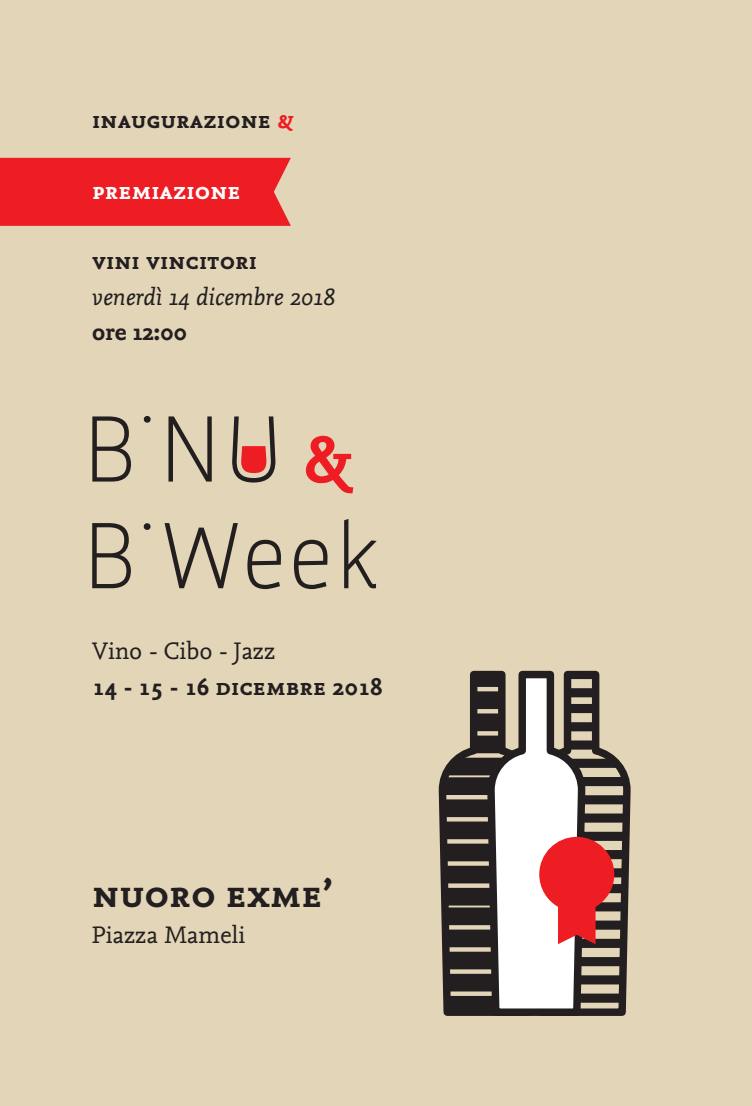
<style>
.page{position:relative;width:752px;height:1106px;background:#fff}
.page>*{position:absolute;margin:0;border:0;box-sizing:border-box;transform-origin:0 0}
.t1{font:40px "Nexus Mix Bold SC";color:#231f20}
.t2{font:25px "Nexus Mix Bold SC";color:#231f20}
.t3{font:25px "Nexus Mix TF";color:#231f20}
.t4{font:italic 25px "Nexus Mix";color:#231f20}
.t5{font:25px "Nexus Mix Bold SC";color:#fff}
.t6{font:700 25px "Nexus Mix";color:#231f20}
.s1{color:#ee1d23}
.s2{font-family:"Nexus Mix";font-weight:700}
</style>
<div class="page">
<div style="left:0;top:0;width:751px;height:1106px;background:#e3d5b7"></div>
<div style="left:0;top:158px;width:291px;height:68px;background:#ee1d23"></div>
<svg style="left:92px;top:519px;width:284px;height:70px"></svg>
<svg style="left:92px;top:416px;width:39px;height:65px"></svg>
<svg style="left:144px;top:416px;width:6px;height:6px"></svg>
<svg style="left:168px;top:416px;width:44px;height:65px"></svg>
<svg style="left:232px;top:416px;width:43px;height:66px"></svg>
<svg style="left:306px;top:436px;width:47px;height:57px"></svg>
<svg style="left:438px;top:670px;width:45px;height:346px"></svg>
<svg style="left:588px;top:670px;width:43px;height:346px"></svg>
<svg style="left:483px;top:670px;width:105px;height:346px"></svg>
<svg style="left:442px;top:674px;width:184px;height:338px"></svg>
<p class="t2" style="left:92px;top:103px;width:202px">inaugurazione <span class="s1">&amp;</span></p>
<p class="t5" style="left:92px;top:174px;width:150px">premiazione</p>
<p class="t2" style="left:92px;top:245px;width:166px">vini vincitori</p>
<p class="t4" style="left:92px;top:281px;width:244px">venerdì 14 dicembre 2018</p>
<p class="t6" style="left:92px;top:316px;width:96px">ore 12:00</p>
<p class="t3" style="left:92px;top:635px;width:185px">Vino - Cibo - Jazz</p>
<p class="t2" style="left:92px;top:670px;width:292px">14 - 15 - 16 dicembre 2018</p>
<h1 class="t1" style="left:92px;top:868px;width:242px">nuoro exme<span class="s2">’</span></h1>
<p class="t3" style="left:92px;top:918px;width:154px">Piazza Mameli</p>
</div>
